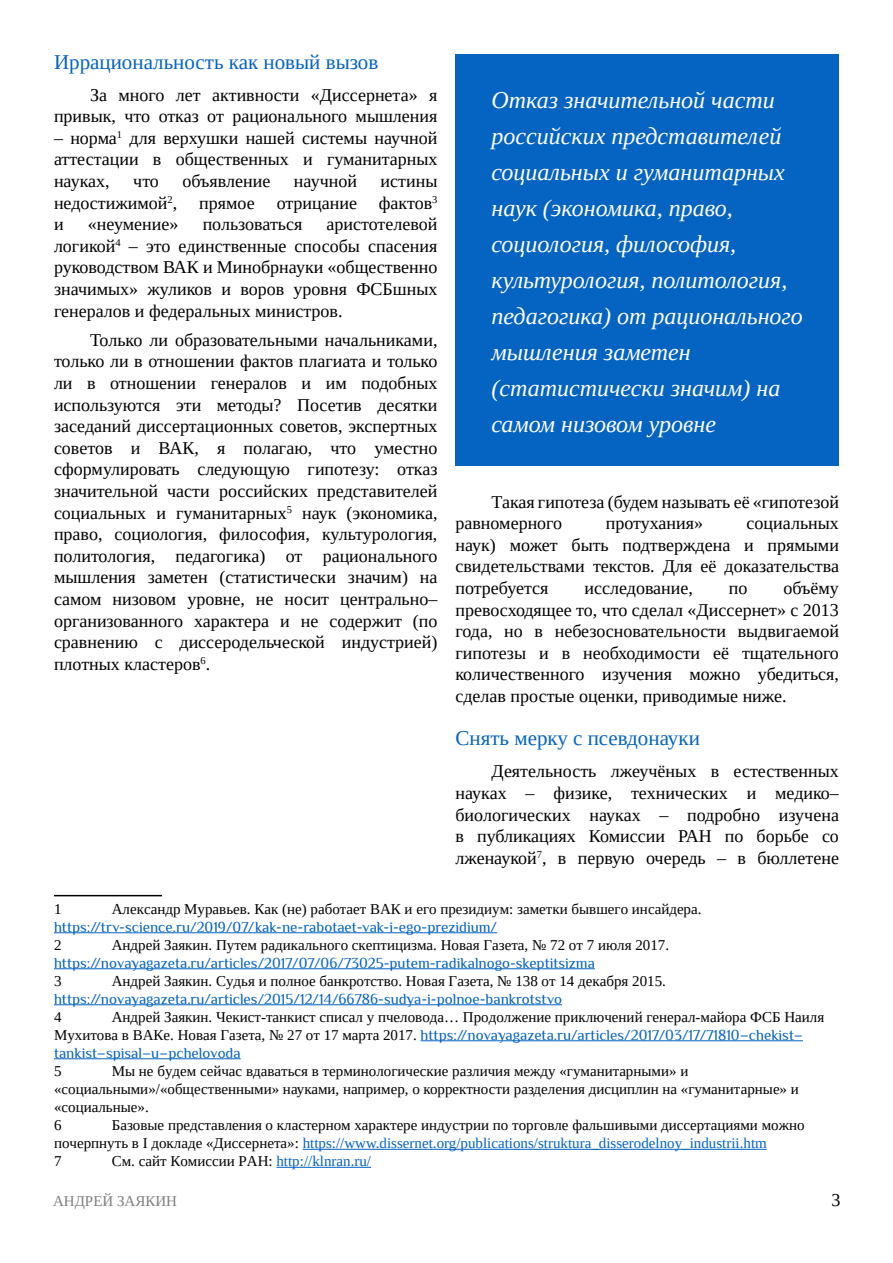
<style>
.page{position:relative;width:893px;height:1263px;background:#fff}
.page>*{position:absolute;margin:0;border:0;box-sizing:border-box;transform-origin:0 0}
.t1{font:italic 24px/36px "Tinos";color:#fff}
.Heading_3{font:21px "Tinos";color:#0563c1}
.t2{font:18px/21.6px "Tinos";color:#000;text-align:justify}
.Footnote{font:15px/18px "Tinos";color:#000}
.Footnote-2{font:15px/18px "Philosopher";color:#0563c1}
.t3{font:15px "Tinos";color:#808080}
.s1{font-family:"Philosopher";color:#0563c1}
.s2{font-family:"Tinos";color:#000}
.s3{color:#0563c1}
</style>
<div class="page">
<hr style="left:54px;top:895px;width:108px;height:1px;background:#000">
<hr style="left:54px;top:932px;width:443px;height:1px;background:#0563c1">
<hr style="left:54px;top:968px;width:541px;height:1px;background:#0563c1">
<hr style="left:54px;top:1004px;width:508px;height:1px;background:#0563c1">
<hr style="left:421px;top:1040px;width:382px;height:1px;background:#0563c1">
<hr style="left:54px;top:1058px;width:187px;height:1px;background:#0563c1">
<hr style="left:303px;top:1149px;width:464px;height:1px;background:#0563c1">
<hr style="left:276px;top:1167px;width:95px;height:1px;background:#0563c1">
<div style="left:455px;top:54px;width:384px;height:412px;background:#0563c1"></div>
<p class="Heading_3" style="left:54px;top:48px;width:326px">Иррациональность как новый вызов</p>
<p class="t2" style="left:54px;top:84px;width:385px;text-align:right">За много лет активности «Диссернета» я привык, что отказ от рационального мышления</p>
<p class="t2" style="left:54px;top:127px;width:385px">– норма<sup>1</sup> для верхушки нашей системы научной аттестации в общественных и гуманитарных науках,</p>
<p class="t2" style="left:133px;top:170px;width:27px">что</p>
<p class="t2" style="left:183px;top:170px;width:89px">объявление</p>
<p class="t2" style="left:294px;top:170px;width:65px">научной</p>
<p class="t2" style="left:54px;top:170px;width:385px;text-indent:327px">истины недостижимой<sup>2</sup>, прямое отрицание фактов<sup>3 </sup>и</p>
<p class="t2" style="left:54px;top:213px;width:385px;text-indent:273px">аристотелевой логикой<sup>4</sup> – это единственные способы спасения руководством ВАК и Минобрнауки «общественно значимых» жуликов и воров уровня ФСБшных генералов и федеральных министров.</p>
<p class="t2" style="left:54px;top:329px;width:385px;text-indent:36px">Только ли образовательными начальниками, только ли в отношении фактов плагиата и только ли в отношении генералов и им подобных используются эти методы? Посетив десятки заседаний диссертационных советов, экспертных советов и ВАК, я полагаю, что уместно сформулировать следующую гипотезу: отказ значительной части российских представителей социальных и гуманитарных<sup>5</sup> наук (экономика, право, социология, философия, культурология, политология, педагогика) от рационального мышления заметен (статистически значим) на самом низовом уровне, не носит центрально– организованного характера и не содержит (по сравнению с диссеродельческой индустрией) плотных кластеров<sup>6</sup>.</p>
<p class="t2" style="left:88px;top:213px;width:92px">«неумение»</p>
<p class="t2" style="left:203px;top:213px;width:101px">пользоваться</p>
<p class="t1" style="left:491px;top:82px;width:313px">Отказ значительной части российских представителей социальных и гуманитарных наук (экономика, право, социология, философия, культурология, политология, педагогика) от рационального мышления заметен (статистически значим) на самом низовом уровне</p>
<p class="t2" style="left:455px;top:491px;width:385px;text-indent:36px">Такая гипотеза (будем называть её «гипотезой равномерного</p>
<p class="t2" style="left:455px;top:512px;width:385px;text-indent:291px">социальных наук) может быть подтверждена и прямыми свидетельствами текстов. Для её доказательства потребуется</p>
<p class="t2" style="left:606px;top:512px;width:99px">протухания»</p>
<p class="t2" style="left:455px;top:577px;width:385px;text-indent:328px">объёму превосходящее то, что сделал «Диссернет» с 2013 года, но в небезосновательности выдвигаемой гипотезы и в необходимости её тщательного количественного изучения можно убедиться, сделав простые оценки, приводимые ниже.</p>
<p class="Heading_3" style="left:455px;top:725px;width:246px">Снять мерку с псевдонауки</p>
<p class="t2" style="left:455px;top:760px;width:385px;text-indent:36px">Деятельность лжеучёных в естественных науках – физике, технических и медико– биологических науках – подробно изучена в публикациях Комиссии РАН по борьбе со лженаукой<sup>7</sup>, в первую очередь – в бюллетене</p>
<p class="t2" style="left:584px;top:577px;width:110px">исследование,</p>
<p class="t2" style="left:729px;top:577px;width:20px">по</p>
<p class="Footnote" style="left:54px;top:899px;width:649px;text-indent:58px">Александр Муравьев. Как (не) работает ВАК и его президиум: заметки бывшего инсайдера. <span class="s1">https://trv-science.ru/2019/07/kak-ne-rabotaet-vak-i-ego-prezidium/</span></p>
<p class="Footnote" style="left:54px;top:935px;width:9px">2</p>
<p class="Footnote" style="left:54px;top:899px;width:9px">1</p>
<p class="Footnote-2" style="left:54px;top:936px;width:617px;text-indent:58px"><span class="s2">Андрей Заякин. Путем радикального скептицизма. Новая Газета, № 72 от 7 июля 2017. </span>https://novayagazeta.ru/articles/2017/07/06/73025-putem-radikalnogo-skeptitsizma</p>
<p class="Footnote" style="left:54px;top:971px;width:9px">3</p>
<p class="Footnote-2" style="left:54px;top:972px;width:613px;text-indent:58px"><span class="s2">Андрей Заякин. Судья и полное банкротство. Новая Газета, № 138 от 14 декабря 2015. </span>https://novayagazeta.ru/articles/2015/12/14/66786-sudya-i-polnoe-bankrotstvo</p>
<p class="Footnote" style="left:54px;top:1007px;width:9px">4</p>
<p class="Footnote" style="left:54px;top:1007px;width:772px;text-indent:58px">Андрей Заякин. Чекист-танкист списал у пчеловода… Продолжение приключений генерал-майора ФСБ Наиля<br>Мухитова в ВАКе. Новая Газета, № 27 от 17 марта 2017. <span class="s1">https://novayagazeta.ru/articles/2017/03/17/71810–chekist– tankist–spisal–u–pchelovoda</span></p>
<p class="Footnote" style="left:54px;top:1061px;width:9px">5</p>
<p class="Footnote" style="left:54px;top:1061px;width:746px;text-indent:58px">Мы не будем сейчас вдаваться в терминологические различия между «гуманитарными» и «социальными»/«общественными» науками, например, о корректности разделения дисциплин на «гуманитарные» и «социальные».</p>
<p class="Footnote" style="left:54px;top:1115px;width:9px">6</p>
<p class="Footnote" style="left:54px;top:1115px;width:752px;text-indent:58px">Базовые представления о кластерном характере индустрии по торговле фальшивыми диссертациями можно почерпнуть в I докладе «Диссернета»: <span class="s3">https://www.dissernet.org/publications/struktura_disserodelnoy_industrii.htm</span></p>
<p class="Footnote" style="left:54px;top:1151px;width:9px">7</p>
<p class="Footnote" style="left:112px;top:1151px;width:261px">См. сайт Комиссии РАН: <span class="s3">http://klnran.ru/</span></p>
<p class="t3" style="left:53px;top:1191px;width:125px">АНДРЕЙ ЗАЯКИН</p>
<p class="t2" style="left:831px;top:1189px;width:10px">3</p>
</div>
